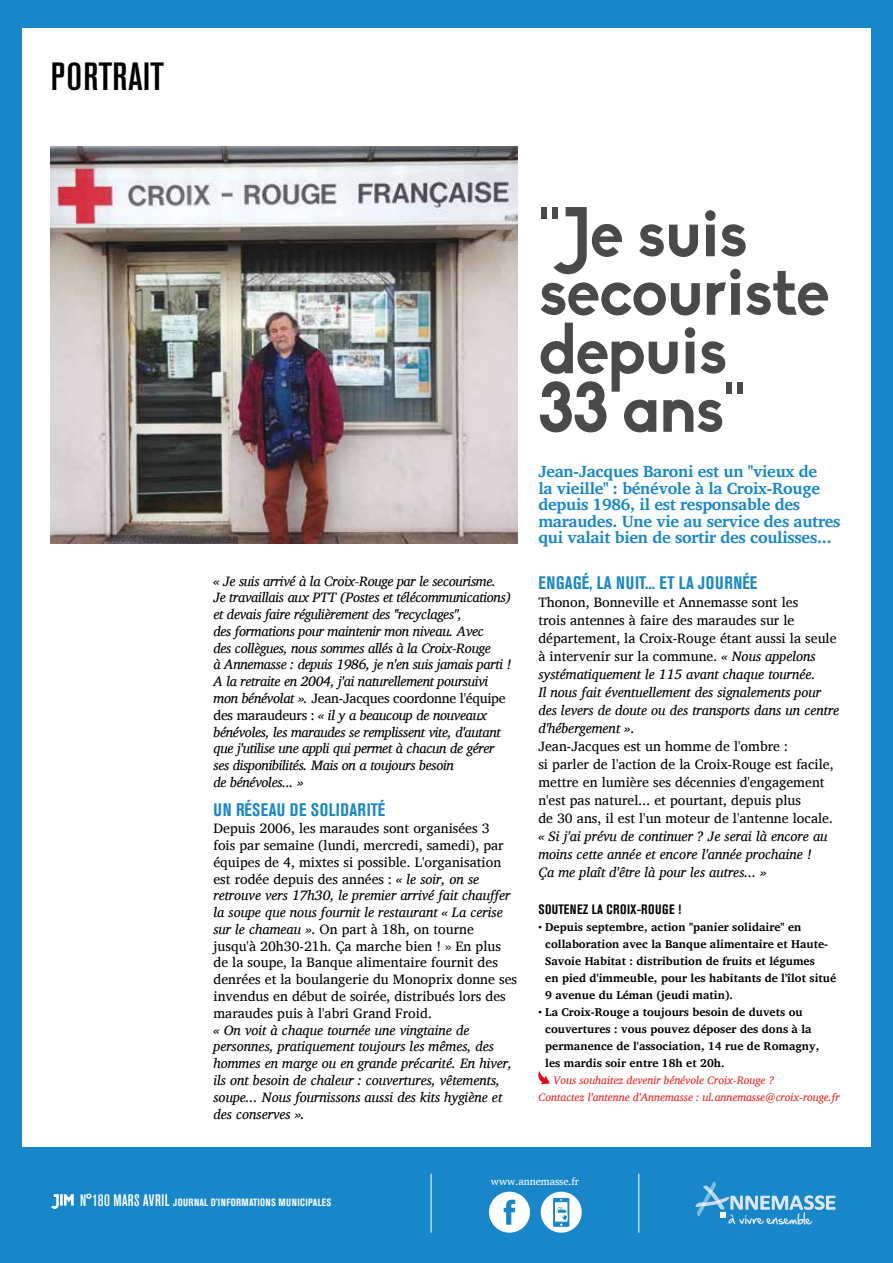
<style>
.page{position:relative;width:893px;height:1263px;background:#fff}
.page>*{position:absolute;margin:0;border:0;box-sizing:border-box;transform-origin:0 0}
.t1{font:700 69px/58.5px "Biko";letter-spacing:-.02em;color:#4a4a49}
.t2{font:500 condensed 39px "Akzidenz Grotesk BE";letter-spacing:.02em;color:#000;scale:1.08 1}
.t3{font:700 condensed 18px "Akzidenz Grotesk BE";letter-spacing:.02em;color:#1887c9}
.t4{font:700 16.5px/16.5px "Charis SIL";letter-spacing:-.02em;color:#1887c9}
.t5{font:13.95px/18px "Charis SIL";color:#000}
.t6{font:italic 13.95px/16.8px "Charis SIL";letter-spacing:-.02em;color:#000}
.t7{font:italic 13.95px/16.8px "Charis SIL";color:#000}
.t8{font:700 condensed 13.5px "Akzidenz Grotesk BE";letter-spacing:.035em;color:#000}
.t9{font:700 11.7px/17.1px "Charis SIL";color:#000}
.t10{font:italic 11.25px/17.1px "Charis SIL";color:#e62729}
.t11{font:700 condensed 10.5px "Akzidenz Grotesk BE";letter-spacing:.035em;color:#fff}
.t12{font:10.5px "Charis SIL";color:#fff}
.s1{font-style:normal}
.s2{font-style:italic}
.s3{font-weight:500;font-size:16.5px}
</style>
<div class="page">
<img style="left:51px;top:147px;width:466px;height:396px">
<div style="left:0;top:0;width:893px;height:27px;background:#1887c9"></div>
<div style="left:0;top:1147px;width:893px;height:116px;background:#1887c9"></div>
<div style="left:0;top:0;width:21px;height:1263px;background:#1887c9"></div>
<div style="left:872px;top:0;width:21px;height:1263px;background:#1887c9"></div>
<svg style="left:51px;top:1194px;width:23px;height:15px"></svg>
<div style="left:489px;top:1192px;width:41px;height:41px;background:#fff;border-radius:50%"></div>
<svg style="left:504px;top:1200px;width:11px;height:25px"></svg>
<div style="left:541px;top:1192px;width:41px;height:41px;background:#fff;border-radius:50%"></div>
<hr style="left:639px;top:1174px;width:1px;height:59px;background:#fff">
<hr style="left:431px;top:1174px;width:1px;height:59px;background:#fff">
<svg style="left:553px;top:1198px;width:16px;height:29px"></svg>
<svg style="left:695px;top:1181px;width:140px;height:44px"></svg>
<svg style="left:538px;top:1071px;width:12px;height:13px"></svg>
<h2 class="t2" style="left:51px;top:55px;width:107px">PORTRAIT</h2>
<p class="t6" style="left:213px;top:572px;width:299px">« Je suis arrivé à la Croix-Rouge par le secourisme.<br>Je travaillais aux PTT (Postes et télécommunications) et devais faire régulièrement des ''recyclages'',<br>des formations pour maintenir mon niveau. Avec<br>des collègues, nous sommes allés à la Croix-Rouge<br>à Annemasse : depuis 1986, je n'en suis jamais parti !<br>A la retraite en 2004, j'ai naturellement poursuivi mon bénévolat ». <span class="s1">Jean-Jacques coordonne l'équipe des maraudeurs :</span> « il y a beaucoup de nouveaux bénévoles, les maraudes se remplissent vite, d'autant que j'utilise une appli qui permet à chacun de gérer ses disponibilités. Mais on a toujours besoin<br>de bénévoles... »</p>
<p class="t3" style="left:213px;top:800px;width:173px">UN RÉSEAU DE SOLIDARITÉ</p>
<p class="t5" style="left:213px;top:820px;width:305px;line-height:16.8px">Depuis 2006, les maraudes sont organisées 3<br>fois par semaine (lundi, mercredi, samedi), par équipes de 4, mixtes si possible. L'organisation est rodée depuis des années : <span class="s2">« le soir, on se retrouve vers 17h30, le premier arrivé fait chauffer la soupe que nous fournit le restaurant « La cerise sur le chameau »</span>. On part à 18h, on tourne jusqu'à 20h30-21h. Ça marche bien ! » En plus de la soupe, la Banque alimentaire fournit des denrées et la boulangerie du Monoprix donne ses invendus en début de soirée, distribués lors des maraudes puis à l'abri Grand Froid.</p>
<p class="t7" style="left:213px;top:1021px;width:300px">« On voit à chaque tournée une vingtaine de personnes, pratiquement toujours les mêmes, des hommes en marge ou en grande précarité. En hiver, ils ont besoin de chaleur : couvertures, vêtements, soupe... Nous fournissons aussi des kits hygiène et des conserves ».</p>
<h1 class="t1" style="left:538px;top:203px;width:293px">''Je suis secouriste depuis<br>33 ans''</h1>
<p class="t4" style="left:538px;top:463px;width:304px">Jean-Jacques Baroni est un ''vieux de<br>la vieille'' : bénévole à la Croix-Rouge depuis 1986, il est responsable des maraudes. Une vie au service des autres qui valait bien de sortir des coulisses...</p>
<p class="t3" style="left:538px;top:572px;width:221px">ENGAGÉ, LA NUIT... ET LA JOURNÉE</p>
<p class="t5" style="left:538px;top:593px;width:302px">Thonon, Bonneville et Annemasse sont les<br>trois antennes à faire des maraudes sur le département, la Croix-Rouge étant aussi la seule à intervenir sur la commune. <span class="s2">« Nous appelons systématiquement le 115 avant chaque tournée.<br>Il nous fait éventuellement des signalements pour des levers de doute ou des transports dans un centre d'hébergement »</span>.<br>Jean-Jacques est un homme de l'ombre :<br>si parler de l'action de la Croix-Rouge est facile, mettre en lumière ses décennies d'engagement n'est pas naturel... et pourtant, depuis plus<br>de 30 ans, il est l'un moteur de l'antenne locale.</p>
<p class="t7" style="left:538px;top:827px;width:291px;line-height:18px">« Si j'ai prévu de continuer ? Je serai là encore au moins cette année et encore l'année prochaine !<br>Ça me plaît d'être là pour les autres... »</p>
<p class="t8" style="left:538px;top:901px;width:144px">SOUTENEZ LA CROIX-ROUGE !</p>
<p class="t9" style="left:545px;top:918px;width:293px;text-indent:-7px">• Depuis septembre, action ''panier solidaire'' en collaboration avec la Banque alimentaire et Haute-Savoie Habitat : distribution de fruits et légumes<br>en pied d'immeuble, pour les habitants de l'îlot situé 9 avenue du Léman (jeudi matin).</p>
<p class="t9" style="left:545px;top:1003px;width:276px;text-indent:-7px">• La Croix-Rouge a toujours besoin de duvets ou couvertures : vous pouvez déposer des dons à la permanence de l'association, 14 rue de Romagny, les mardis soir entre 18h et 20h.</p>
<p class="t10" style="left:538px;top:1072px;width:303px;text-indent:15px">Vous souhaitez devenir bénévole Croix-Rouge ?<br>Contactez l'antenne d'Annemasse : ul.annemasse@croix-rouge.fr</p>
<p class="t12" style="left:491px;top:1175px;width:90px">www.annemasse.fr</p>
<p class="t11" style="left:80px;top:1196px;width:253px"><span class="s3">N°180 MARS AVRIL</span> JOURNAL D’INFORMATIONS MUNICIPALES</p>
</div>
